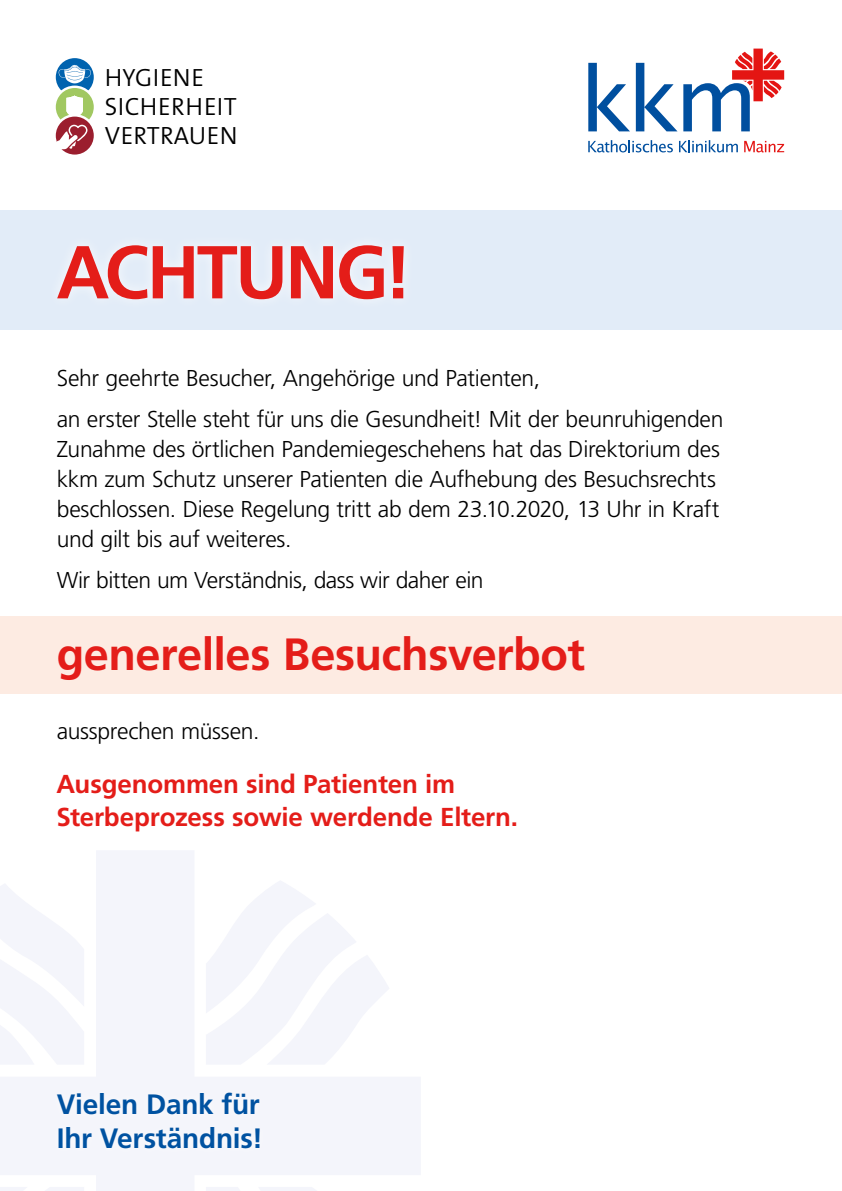
<style>
.page{position:relative;width:842px;height:1191px;background:#fff}
.page>*{position:absolute;margin:0;border:0;box-sizing:border-box;transform-origin:0 0}
.t1{font:700 74.7px "Frutiger LT Std";letter-spacing:-.035em;color:#e41d19}
.t2{font:700 45.2px "Frutiger LT Std";letter-spacing:-.01em;color:#e41d19}
.t3{font:700 28px/34px "Frutiger LT Std";letter-spacing:-.005em;color:#0052a1}
.t4{font:700 25.9px/33.3px "Frutiger LT Std";letter-spacing:-.005em;color:#e41d19}
.t5{font:300 25.1px/29.2px "The Sans B W4";letter-spacing:.015em;color:#000}
.t6{font:300 22.9px/29.8px "Frutiger LT Std";letter-spacing:-.015em;color:#000}
</style>
<div class="page">
<svg style="left:0;top:851px;width:420px;height:340px;fill:#f4f5fb"></svg>
<svg style="left:206px;top:1187px;width:188px;height:4px"></svg>
<svg style="left:0;top:1187px;width:84px;height:4px"></svg>
<svg style="left:0;top:883px;width:84px;height:181px"></svg>
<svg style="left:206px;top:880px;width:184px;height:184px"></svg>
<div style="left:0;top:616px;width:842px;height:78px;background:#fde8de"></div>
<div style="left:0;top:211px;width:842px;height:119px;background:#dee9f8"></div>
<div style="left:47px;top:233px;width:369px;height:78px;background:#e8f0f9"></div>
<div style="left:50px;top:1086px;width:217px;height:69px;background:#f5f6fb"></div>
<svg style="left:683px;top:49px;width:101px;height:82px"></svg>
<svg style="left:588px;top:63px;width:42px;height:68px"></svg>
<svg style="left:636px;top:63px;width:41px;height:68px"></svg>
<svg style="left:588px;top:140px;width:85px;height:12px"></svg>
<svg style="left:679px;top:140px;width:59px;height:12px"></svg>
<svg style="left:744px;top:141px;width:40px;height:11px"></svg>
<svg style="left:55px;top:57px;width:40px;height:40px"></svg>
<div style="left:53px;top:56px;width:43px;height:43px;border:2px solid #fff;border-radius:50%"></div>
<svg style="left:55px;top:87px;width:40px;height:40px"></svg>
<div style="left:53px;top:86px;width:43px;height:42px;border:2px solid #fff;border-radius:50%"></div>
<svg style="left:59px;top:65px;width:32px;height:18px"></svg>
<svg style="left:55px;top:115px;width:40px;height:41px"></svg>
<div style="left:53px;top:114px;width:43px;height:43px;border:2px solid #fff;border-radius:50%"></div>
<svg style="left:57px;top:92px;width:30px;height:57px"></svg>
<p class="t5" style="left:105px;top:63px;width:134px">HYGIENE<br>SICHERHEIT<br>VERTRAUEN</p>
<h1 class="t1" style="left:56px;top:228px;width:357px">ACHTUNG!</h1>
<p class="t6" style="left:57px;top:357px;width:668px;line-height:41.5px">Sehr geehrte Besucher, Angehörige und Patienten,<br>an erster Stelle steht für uns die Gesundheit! Mit der beunruhigenden</p>
<p class="t6" style="left:57px;top:435px;width:665px">Zunahme des örtlichen Pandemiegeschehens hat das Direktorium des kkm zum Schutz unserer Patienten die Aufhebung des Besuchsrechts beschlossen. Diese Regelung tritt ab dem 23.10.2020, 13 Uhr in Kraft und gilt bis auf weiteres.</p>
<p class="t6" style="left:57px;top:566px;width:428px">Wir bitten um Verständnis, dass wir daher ein</p>
<h2 class="t2" style="left:57px;top:628px;width:530px">generelles Besuchsverbot</h2>
<p class="t6" style="left:57px;top:716px;width:204px">aussprechen müssen.</p>
<p class="t4" style="left:56px;top:767px;width:463px">Ausgenommen sind Patienten im<br>Sterbeprozess sowie werdende Eltern.</p>
<p class="t3" style="left:57px;top:1087px;width:208px">Vielen Dank für<br>Ihr Verständnis!</p>
</div>
